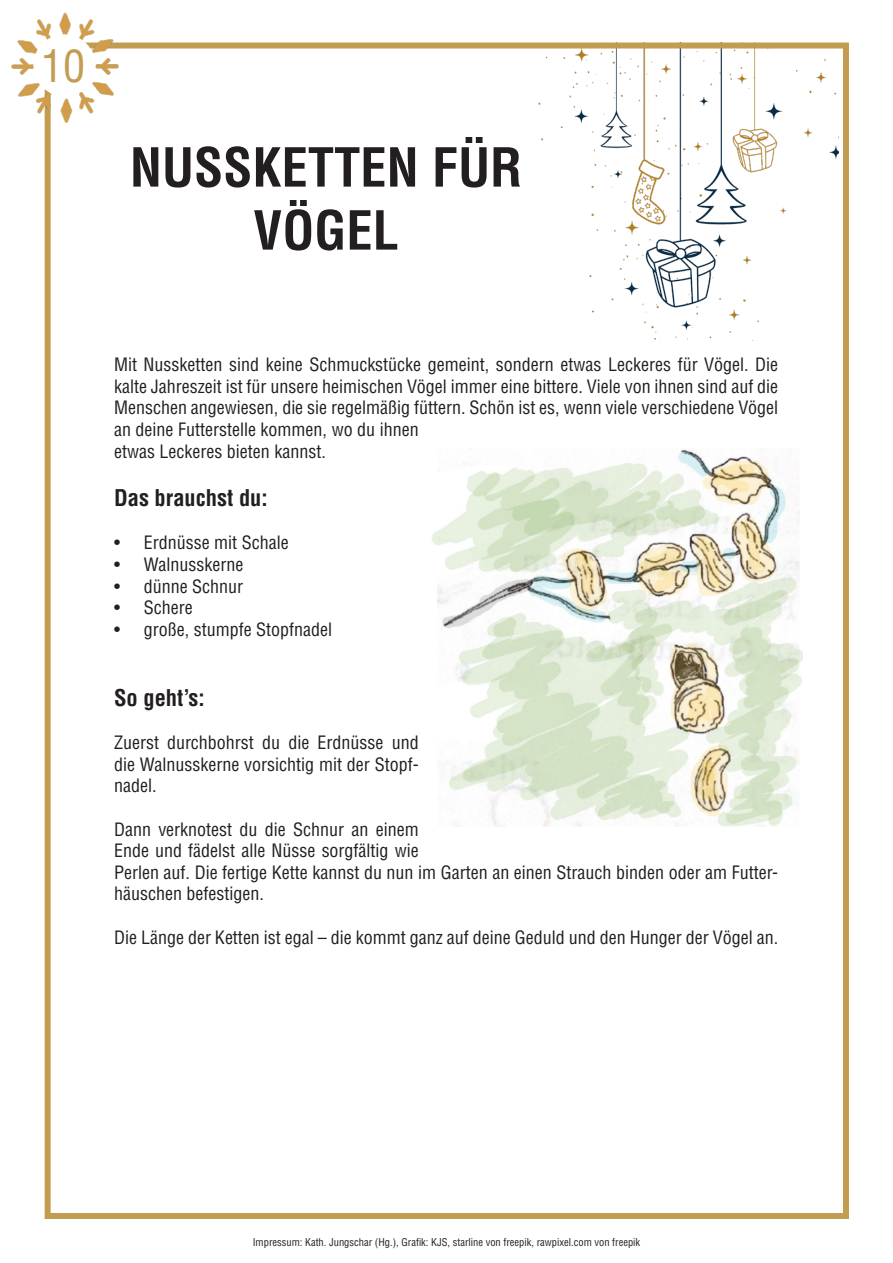
<style>
.page{position:relative;width:893px;height:1263px;background:#fff}
.page>*{position:absolute;margin:0;border:0;box-sizing:border-box;transform-origin:0 0}
.t1{font:700 condensed 52.5px/63px "Helvetica LT Std";color:#231f20;text-align:center}
.t2{font:condensed 43.8px "Helvetica LT Std";color:#c29c51}
.Überschrift_im_Text{font:700 condensed 22.5px "Helvetica LT Std";color:#231f20}
.Fließtext{font:condensed 18px/21.6px "Helvetica LT Std";color:#231f20}
.Fließtext-2{font:condensed 10.5px "Helvetica LT Std";color:#231f20}
</style>
<div class="page">
<img style="left:589px;top:50px;width:198px;height:290px">
<div style="left:45px;top:43px;width:804px;height:1176px;border:6px solid #c29c51"></div>
<img style="left:11px;top:12px;width:117px;height:118px">
<div style="left:34px;top:35px;width:61px;height:61px;background:#fff;border-radius:50%"></div>
<div style="left:33px;top:34px;width:62px;height:62px;border:1px solid #fff;border-radius:50%"></div>
<img style="left:536px;top:48px;width:58px;height:120px">
<img style="left:786px;top:52px;width:53px;height:111px">
<img style="left:432px;top:449px;width:371px;height:377px">
<p class="t2" style="left:41px;top:38px;width:45px">10</p>
<p class="t1" style="left:130px;top:136px;width:394px">NUSSKETTEN FÜR<br>VÖGEL</p>
<p class="Fließtext" style="left:114px;top:354px;width:666px">Mit Nussketten sind keine Schmuckstücke gemeint, sondern etwas Leckeres für Vögel. Die kalte Jahreszeit ist für unsere heimischen Vögel immer eine bittere. Viele von ihnen sind auf die Menschen angewiesen, die sie regelmäßig füttern. Schön ist es, wenn viele verschiedene Vögel an deine Futterstelle kommen, wo du ihnen<br>etwas Leckeres bieten kannst.</p>
<p class="Überschrift_im_Text" style="left:114px;top:484px;width:155px">Das brauchst du:</p>
<p class="Fließtext" style="left:114px;top:532px;width:176px">• Erdnüsse mit Schale</p>
<p class="Fließtext" style="left:114px;top:553px;width:131px">• Walnusskerne</p>
<p class="Fließtext" style="left:114px;top:575px;width:131px">• dünne Schnur</p>
<p class="Fließtext" style="left:114px;top:597px;width:80px">• Schere</p>
<p class="Fließtext" style="left:114px;top:618px;width:220px">• große, stumpfe Stopfnadel</p>
<p class="Überschrift_im_Text" style="left:114px;top:684px;width:92px">So geht’s:</p>
<p class="Fließtext" style="left:114px;top:732px;width:306px;text-align:justify">Zuerst durchbohrst du die Erdnüsse und die Walnusskerne vorsichtig mit der Stopf&shy;nadel.</p>
<p class="Fließtext" style="left:114px;top:818px;width:666px">Dann verknotest du die Schnur an einem<br>Ende und fädelst alle Nüsse sorgfältig wie<br>Perlen auf. Die fertige Kette kannst du nun im Garten an einen Strauch binden oder am Futter&shy;häuschen befestigen.</p>
<p class="Fließtext" style="left:114px;top:926px;width:666px">Die Länge der Ketten ist egal – die kommt ganz auf deine Geduld und den Hunger der Vögel an.</p>
<p class="Fließtext-2" style="left:253px;top:1236px;width:389px">Impressum: Kath. Jungschar (Hg.), Grafik: KJS, starline von freepik, rawpixel.com von freepik</p>
</div>
